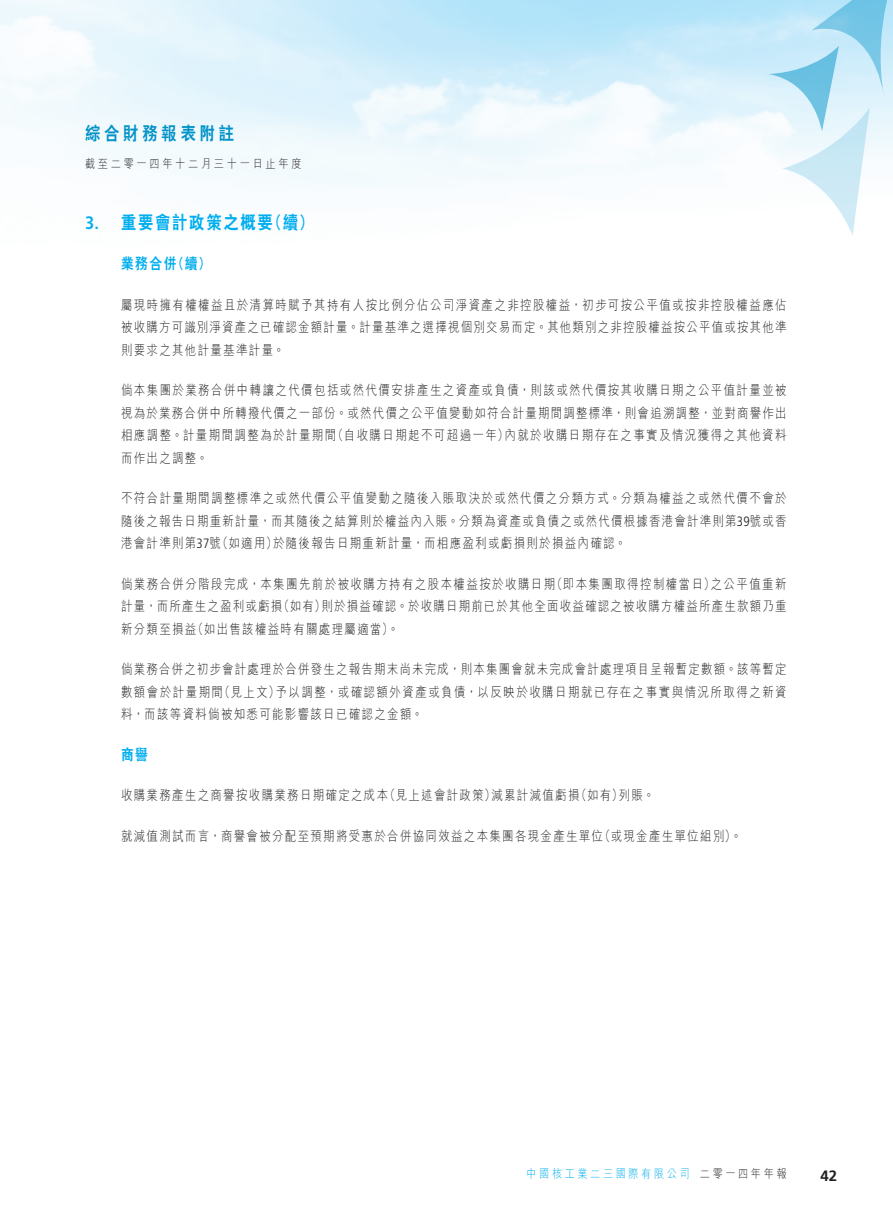
<style>
.page{position:relative;width:893px;height:1212px;background:#fff}
.page>*{position:absolute;margin:0;border:0;box-sizing:border-box;transform-origin:0 0}
._03_H1{font:800 18px "C Hei 2 HK";letter-spacing:.115em;color:#00aeef;scale:.85 1}
.t1{font:800 18px "C Hei 2 HK";letter-spacing:.25em;color:#0092c8;scale:.85 1}
._03_H1-2{font:700 condensed 18px "Frutiger LT Std";color:#00aeef}
._04___H2{font:800 15px "C Hei 2 HK";letter-spacing:.115em;color:#00aeef;scale:.85 1}
.t2{font:700 15px "Frutiger LT Std";color:#231f20}
._12___P2{font:300 13.5px/22.5px "M Hei HK";letter-spacing:.115em;color:#231f20;scale:.85 1}
.t3{font:300 12px "M Hei HK";letter-spacing:.265em;color:#231f20;scale:.85 1}
.t4{font:300 12px "M Hei HK";letter-spacing:.25em;color:#00aeef;scale:.85 1}
.s1{font-family:"Frutiger LT Std";font-stretch:condensed}
</style>
<div class="page">
<svg style="left:768px;top:0;width:125px;height:236px"></svg>
<h1 class="t1" style="left:85px;top:122px;width:177px">綜合財務報表附註</h1>
<p class="t3" style="left:85px;top:155px;width:256px">截至二零一四年十二月三十一日止年度</p>
<p class="_03_H1-2" style="left:85px;top:212px;width:15px">3.</p>
<p class="_03_H1" style="left:121px;top:210px;width:180px">重要會計政策之概要</p>
<p class="_03_H1" style="left:267px;top:210px;width:56px">（續(</p>
<p class="_04___H2" style="left:121px;top:254px;width:67px">業務合併</p>
<p class="_12___P2" style="left:121px;top:293px;width:785px;text-align:justify">屬現時擁有權權益且於清算時賦予其持有人按比例分佔公司淨資產之非控股權益，初步可按公平值或按非控股權益應佔被收購方可識別淨資產之已確認金額計量。計量基準之選擇視個別交易而定。其他類別之非控股權益按公平值或按其他準則要求之其他計量基準計量。</p>
<p class="_12___P2" style="left:121px;top:378px;width:785px;text-align:right">倘本集團於業務合併中轉讓之代價包括或然代價安排產生之資產或負債，則該或然代價按其收購日期之公平值計量並被視為於業務合併中所轉撥代價之一部份。或然代價之公平值變動如符合計量期間調整標準，則會追溯調整，並對商譽作出內就於收購日期存在之事實及情況獲得之其他資料</p>
<p class="_04___H2" style="left:172px;top:254px;width:47px">（續(</p>
<p class="_12___P2" style="left:332px;top:423px;width:209px">（自收購日期起不可超過一年）</p>
<p class="_12___P2" style="left:121px;top:423px;width:255px">相應調整。計量期間調整為於計量期間而作出之調整。</p>
<p class="_12___P2" style="left:121px;top:486px;width:785px">不符合計量期間調整標準之或然代價公平值變動之隨後入賬取決於或然代價之分類方式。分類為權益之或然代價不會於</p>
<p class="_12___P2" style="left:121px;top:509px;width:785px">隨後之報告日期重新計量，而其隨後之結算則於權益內入賬。分類為資產或負債之或然代價根據香港會計準則第<span class="s1">39</span>號或香</p>
<p class="_12___P2" style="left:273px;top:531px;width:417px">於隨後報告日期重新計量，而相應盈利或虧損則於損益內確認。</p>
<p class="_12___P2" style="left:121px;top:531px;width:185px">港會計準則第<span class="s1">37</span> （號 如適用）</p>
<p class="_12___P2" style="left:551px;top:572px;width:194px">（即本集團取得控制權當日）</p>
<p class="_12___P2" style="left:321px;top:572px;width:549px;text-indent:-200px">倘業務合併分階段完成，本集團先前於被收購方持有之股本權益按於收購日期<br>則於損益確認。於收購日期前已於其他全面收益確認之被收購方權益所產生款額乃重</p>
<p class="_12___P2" style="left:711px;top:572px;width:91px">之公平值重新</p>
<p class="_12___P2" style="left:278px;top:594px;width:57px">（如有）</p>
<p class="_12___P2" style="left:192px;top:594px;width:245px;text-indent:-71px">計量，而所產生之盈利或虧損<br>（如出售該權益時有關處理屬適當。(</p>
<p class="_12___P2" style="left:121px;top:617px;width:90px">新分類至損益</p>
<p class="_12___P2" style="left:121px;top:657px;width:785px;text-align:right">倘業務合併之初步會計處理於合併發生之報告期末尚未完成，則本集團會就未完成會計處理項目呈報暫定數額。該等暫定予以調整，或確認額外資產或負債，以反映於收購日期就已存在之事實與情況所取得之新資</p>
<p class="_12___P2" style="left:219px;top:680px;width:73px">（見上文）</p>
<p class="_12___P2" style="left:121px;top:680px;width:357px">數額會於計量期間<br>料，而該等資料倘被知悉可能影響該日已確認之金額。</p>
<p class="_04___H2" style="left:121px;top:744px;width:33px">商譽</p>
<p class="_12___P2" style="left:384px;top:783px;width:133px">（見上述會計政策）</p>
<p class="_12___P2" style="left:575px;top:783px;width:57px">（如有）</p>
<p class="_12___P2" style="left:121px;top:783px;width:316px">收購業務產生之商譽按收購業務日期確定之成本</p>
<p class="_12___P2" style="left:491px;top:783px;width:105px">減累計減值虧損</p>
<p class="_12___P2" style="left:619px;top:783px;width:44px">列賬。</p>
<p class="_12___P2" style="left:599px;top:824px;width:170px">（或現金產生單位組別。(</p>
<p class="_12___P2" style="left:121px;top:824px;width:569px">就減值測試而言，商譽會被分配至預期將受惠於合併協同效益之本集團各現金產生單位</p>
<p class="t4" style="left:527px;top:1165px;width:193px">中國核工業二三國際有限公司</p>
<p class="t3" style="left:700px;top:1165px;width:103px">二零一四年年報</p>
<p class="t2" style="left:820px;top:1167px;width:18px">42</p>
</div>
